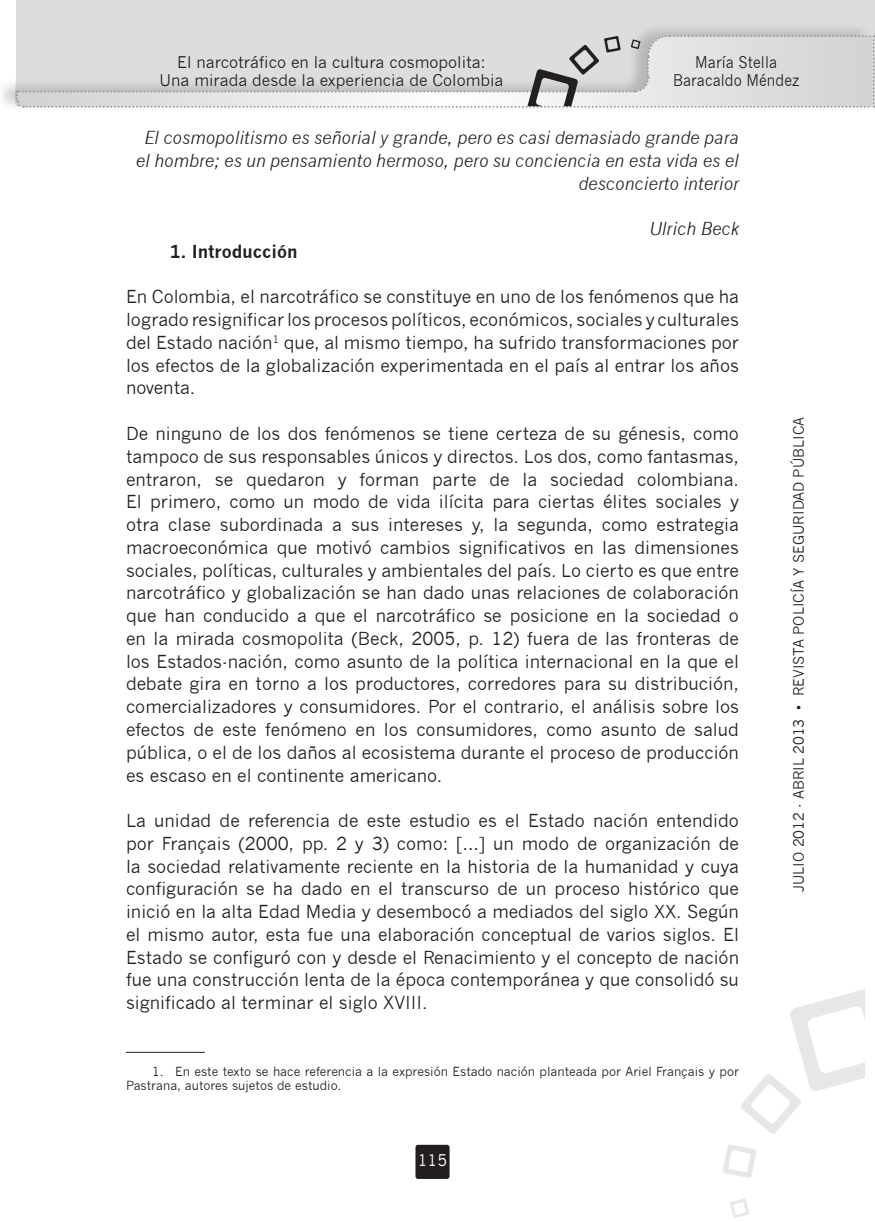
<style>
.page{position:relative;width:875px;height:1223px;background:#fff}
.page>*{position:absolute;margin:0;border:0;box-sizing:border-box;transform-origin:0 0}
.t1{font:17.5px/22.8px "News Gothic";color:#231f20;text-align:justify}
.t2{font:italic 17.5px/22.8px "News Gothic";color:#231f20;text-align:right}
.t3{font:700 17.5px "News Gothic";color:#231f20}
.t4{font:15.75px/17.3px "News Gothic";color:#231f20;text-align:center}
.t5{font:15.75px/17.3px "News Gothic";color:#231f20;text-align:center;scale:.9 1}
.t6{font:15.75px "News Gothic";color:#fff}
.t7{font:14px "News Gothic";color:#231f20}
.t8{font:12.25px/14.7px "News Gothic";color:#231f20}
.s1{font-style:inherit}
</style>
<div class="page">
<div style="left:0;top:21px;width:16px;height:91px;background:#231f20;opacity:.2"></div>
<div style="left:16px;top:0;width:859px;height:106px;background:#dcdddf"></div>
<div style="left:16px;top:21px;width:855px;height:91px;background:#231f20;opacity:.2"></div>
<svg style="left:16px;top:34px;width:859px;height:75px"></svg>
<svg style="left:741px;top:989px;width:124px;height:145px"></svg>
<svg style="left:723px;top:1144px;width:33px;height:33px"></svg>
<svg style="left:730px;top:1199px;width:19px;height:18px"></svg>
<div style="left:415px;top:1144px;width:34px;height:34px;background:#231f20;border-radius:3px"></div>
<hr style="left:126px;top:1051px;width:79px;height:1px;background:#231f20">
<p class="t4" style="left:160px;top:54px;width:345px">El narcotráfico en la cultura cosmopolita:<br>Una mirada desde la experiencia de Colombia</p>
<p class="t5" style="left:673px;top:54px;width:142px">María Stella<br>Baracaldo Méndez</p>
<p class="t2" style="left:136px;top:126px;width:605px">El cosmopolitismo es señorial y grande, pero es casi demasiado grande para el hombre; es un pensamiento hermoso, pero su conciencia en esta vida es el desconcierto interior</p>
<p class="t2" style="left:649px;top:217px;width:91px">Ulrich Beck</p>
<p class="t3" style="left:170px;top:241px;width:129px">1. Introducción</p>
<p class="t1" style="left:126px;top:286px;width:614px">En Colombia, el narcotráfico se constituye en uno de los fenómenos que ha logrado resignificar los procesos políticos, económicos, sociales y culturales del Estado nación<sup>1</sup> que, al mismo tiempo, ha sufrido transformaciones por los efectos de la globalización experimentada en el país al entrar los años noventa.</p>
<p class="t1" style="left:126px;top:422px;width:614px">De ninguno de los dos fenómenos se tiene certeza de su génesis, como tampoco de sus responsables únicos y directos. Los dos, como fantasmas, entraron, se quedaron y forman parte de la sociedad colombiana.<br>El primero, como un modo de vida ilícita para ciertas élites sociales y otra clase subordinada a sus intereses y, la segunda, como estrategia macroeconómica que motivó cambios significativos en las dimensiones sociales, políticas, culturales y ambientales del país. Lo cierto es que entre narcotráfico y globalización se han dado unas relaciones de colaboración que han conducido a que el narcotráfico se posicione en la sociedad o en la mirada cosmopolita (Beck, 2005, p. 12) fuera de las fronteras de los Estados-nación, como asunto de la política internacional en la que el debate gira en torno a los productores, corredores para su distribución, comercializadores y consumidores. Por el contrario, el análisis sobre los efectos de este fenómeno en los consumidores, como asunto de salud pública, o el de los daños al ecosistema durante el proceso de producción es escaso en el continente americano.</p>
<p class="t1" style="left:126px;top:809px;width:614px">La unidad de referencia de este estudio es el Estado nación entendido por Français (2000, pp. 2 y 3) como: […] un modo de organización de la sociedad relativamente reciente en la historia de la humanidad y cuya configuración se ha dado en el transcurso de un proceso histórico que inició en la alta Edad Media y desembocó a mediados del siglo <span class="s1">XX</span>. Según el mismo autor, esta fue una elaboración conceptual de varios siglos. El Estado se configuró con y desde el Renacimiento y el concepto de nación fue una construcción lenta de la época contemporánea y que consolidó su significado al terminar el siglo <span class="s1">XVIII</span>.</p>
<p class="t8" style="left:126px;top:1063px;width:614px;text-indent:26px">1. En este texto se hace referencia a la expresión Estado nación planteada por Ariel Français y por<br>Pastrana, autores sujetos de estudio.</p>
<p class="t6" style="left:418px;top:1150px;width:31px">115</p>
<p class="t7" style="left:790px;top:891px;width:476px;rotate:-90deg">JULIO 2012 - ABRIL 2013 • REVISTA POLICÍA Y SEGURIDAD PÚBLICA</p>
</div>
